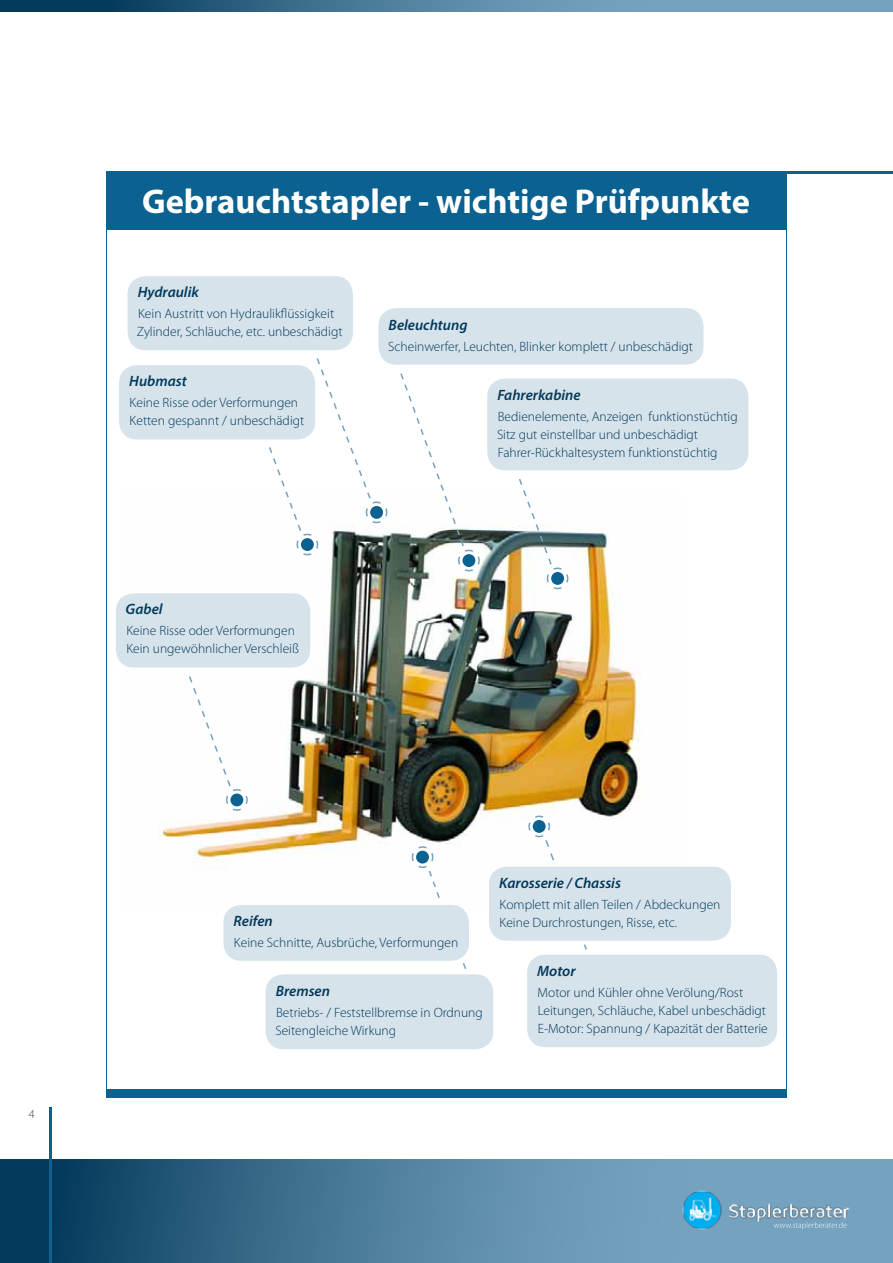
<style>
.page{position:relative;width:893px;height:1263px;background:#fff}
.page>*{position:absolute;margin:0;border:0;box-sizing:border-box;transform-origin:0 0}
.t1{font:700 34.5px "Myriad Pro";color:#fff}
.t2{font:italic 600 15px "Myriad Pro";color:#02385a}
.t3{font:300 13.5px/18px "Myriad Pro";color:#02385a}
.t4{font:300 12px "Myriad Pro";color:#3c3c3c}
</style>
<div class="page">
<svg style="left:0;top:0;width:893px;height:12px"></svg>
<svg style="left:0;top:1159px;width:893px;height:104px"></svg>
<img style="left:677px;top:1184px;width:180px;height:53px">
<div style="left:106px;top:173px;width:681px;height:57px;background:#0b618f"></div>
<hr style="left:106px;top:171px;width:787px;height:2px;background:#0b618f">
<div style="left:106px;top:1089px;width:681px;height:9px;background:#0b618f"></div>
<img style="left:123px;top:525px;width:559px;height:384px">
<div style="left:119px;top:365px;width:196px;height:74px;background:#d6e3eb;border-radius:18px"></div>
<div style="left:116px;top:593px;width:194px;height:74px;background:#d6e3eb;border-radius:18px"></div>
<div style="left:487px;top:378px;width:261px;height:92px;background:#d6e3eb;border-radius:18px"></div>
<div style="left:378px;top:308px;width:325px;height:57px;background:#d6e3eb;border-radius:18px"></div>
<div style="left:128px;top:276px;width:225px;height:74px;background:#d6e3eb;border-radius:18px"></div>
<svg style="left:399px;top:373px;width:81px;height:199px"></svg>
<svg style="left:268px;top:357px;width:120px;height:199px"></svg>
<svg style="left:518px;top:479px;width:51px;height:111px"></svg>
<svg style="left:188px;top:675px;width:60px;height:136px"></svg>
<div style="left:527px;top:955px;width:250px;height:92px;background:#d6e3eb;border-radius:18px"></div>
<div style="left:489px;top:867px;width:242px;height:74px;background:#d6e3eb;border-radius:18px"></div>
<svg style="left:528px;top:815px;width:27px;height:47px"></svg>
<svg style="left:584px;top:944px;width:3px;height:6px"></svg>
<div style="left:223px;top:905px;width:246px;height:56px;background:#d6e3eb;border-radius:18px"></div>
<div style="left:266px;top:974px;width:227px;height:75px;background:#d6e3eb;border-radius:18px"></div>
<svg style="left:411px;top:845px;width:30px;height:55px"></svg>
<svg style="left:462px;top:963px;width:5px;height:6px"></svg>
<hr style="left:49px;top:1108px;width:2px;height:155px;background:#0b618f">
<p class="t4" style="left:29px;top:1106px;width:7px">4</p>
<h1 class="t1" style="left:142px;top:179px;width:609px">Gebrauchtstapler - wichtige Prüfpunkte</h1>
<p class="t2" style="left:138px;top:283px;width:63px">Hydraulik</p>
<p class="t3" style="left:137px;top:305px;width:207px">Kein Austritt von Hydraulikflüssigkeit<br>Zylinder, Schläuche, etc. unbeschädigt</p>
<p class="t2" style="left:129px;top:372px;width:59px">Hubmast</p>
<p class="t3" style="left:130px;top:393px;width:176px">Keine Risse oder Verformungen<br>Ketten gespannt / unbeschädigt</p>
<p class="t2" style="left:389px;top:316px;width:80px">Beleuchtung</p>
<p class="t3" style="left:388px;top:337px;width:306px">Scheinwerfer, Leuchten, Blinker komplett / unbeschädigt</p>
<p class="t2" style="left:497px;top:385px;width:85px">Fahrerkabine</p>
<p class="t3" style="left:497px;top:407px;width:242px">Bedienelemente, Anzeigen funktionstüchtig<br>Sitz gut einstellbar und unbeschädigt<br>Fahrer-Rückhaltesystem funktionstüchtig</p>
<p class="t2" style="left:126px;top:600px;width:39px">Gabel</p>
<p class="t3" style="left:126px;top:622px;width:174px">Keine Risse oder Verformungen<br>Kein ungewöhnlicher Verschleiß</p>
<p class="t2" style="left:499px;top:873px;width:123px">Karosserie / Chassis</p>
<p class="t3" style="left:500px;top:895px;width:222px">Komplett mit allen Teilen / Abdeckungen</p>
<p class="t2" style="left:234px;top:911px;width:41px">Reifen</p>
<p class="t3" style="left:500px;top:913px;width:179px">Keine Durchrostungen, Risse, etc.</p>
<p class="t3" style="left:234px;top:933px;width:226px">Keine Schnitte, Ausbrüche, Verformungen</p>
<p class="t2" style="left:276px;top:982px;width:56px">Bremsen</p>
<p class="t3" style="left:275px;top:1004px;width:209px">Betriebs- / Feststellbremse in Ordnung<br>Seitengleiche Wirkung</p>
<p class="t2" style="left:537px;top:961px;width:40px">Motor</p>
<p class="t3" style="left:538px;top:983px;width:232px">Motor und Kühler ohne Verölung/Rost<br>Leitungen, Schläuche, Kabel unbeschädigt<br>E-Motor: Spannung / Kapazität der Batterie</p>
</div>
